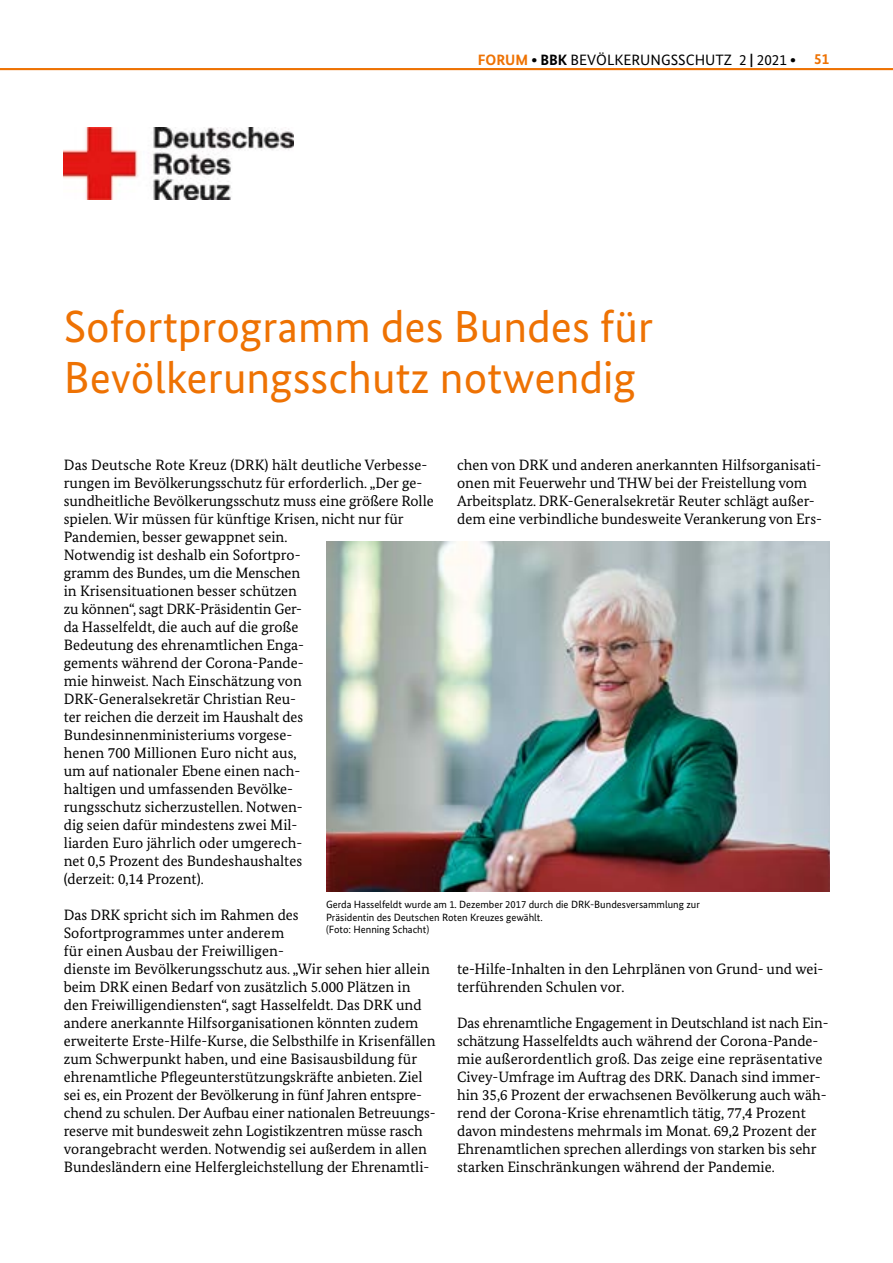
<style>
.page{position:relative;width:893px;height:1263px;background:#fff}
.page>*{position:absolute;margin:0;border:0;box-sizing:border-box;transform-origin:0 0}
.Überschrift_Forum{font:45px/51px "Bundes Sans";color:#ee7203}
.Fließtext_Forum{font:15px/18px "Bundes Serif";color:#000}
.t1{font:15px "Bundes Sans";color:#000}
.BU{font:10.5px/12.6px "Bundes Sans";color:#000}
.s1{font-weight:700;color:#ee7203}
.s2{font-weight:700}
</style>
<div class="page">
<img style="left:64px;top:128px;width:229px;height:72px">
<img style="left:326px;top:542px;width:503px;height:349px">
<hr style="left:0;top:68px;width:893px;height:2px;background:#ee7203">
<p class="t1" style="left:478px;top:50px;width:353px"><span class="s1">FORUM</span> <span class="s2">∙ BBK</span> BEVÖLKERUNGSSCHUTZ 2 <span class="s2">|</span> 2021 <span class="s2">∙</span> <span class="s1">51</span></p>
<p class="Überschrift_Forum" style="left:64px;top:301px;width:591px">Sofortprogramm des Bundes für<br>Bevölkerungsschutz notwendig</p>
<p class="Fließtext_Forum" style="left:64px;top:455px;width:371px">Das Deutsche Rote Kreuz (DRK) hält deutliche Verbesse&shy;rungen im Bevölkerungsschutz für erforderlich. „Der ge&shy;sundheitliche Bevölkerungsschutz muss eine größere Rolle spielen. Wir müssen für künftige Krisen, nicht nur für Pandemien, besser gewappnet sein.<br>Notwendig ist deshalb ein Sofortpro-<br>gramm des Bundes, um die Menschen<br>in Krisensituationen besser schützen<br>zu können“, sagt DRK-Präsidentin Ger-<br>da Hasselfeldt, die auch auf die große<br>Bedeutung des ehrenamtlichen Enga-<br>gements während der Corona-Pande-<br>mie hinweist. Nach Einschätzung von DRK-Generalsekretär Christian Reu-<br>ter reichen die derzeit im Haushalt des Bundesinnenministeriums vorgese-<br>henen 700 Millionen Euro nicht aus,<br>um auf nationaler Ebene einen nach-<br>haltigen und umfassenden Bevölke-<br>rungsschutz sicherzustellen. Notwen-<br>dig seien dafür mindestens zwei Mil-<br>liarden Euro jährlich oder umgerech-<br>net 0,5 Prozent des Bundeshaushaltes<br>(derzeit: 0,14 Prozent).</p>
<p class="Fließtext_Forum" style="left:64px;top:905px;width:373px">Das DRK spricht sich im Rahmen des<br>Sofortprogrammes unter anderem<br>für einen Ausbau der Freiwilligen-<br>dienste im Bevölkerungsschutz aus. „Wir sehen hier allein beim DRK einen Bedarf von zusätzlich 5.000 Plätzen in den Freiwilligendiensten“, sagt Hasselfeldt. Das DRK und andere anerkannte Hilfsorganisationen könnten zudem erweiterte Erste-Hilfe-Kurse, die Selbsthilfe in Krisenfällen zum Schwerpunkt haben, und eine Basisausbildung für ehrenamtliche Pflegeunterstützungskräfte anbieten. Ziel sei es, ein Prozent der Bevölkerung in fünf Jahren entspre&shy;chend zu schulen. Der Aufbau einer nationalen Betreuungs&shy;reserve mit bundesweit zehn Logistikzentren müsse rasch vorangebracht werden. Notwendig sei außerdem in allen Bundesländern eine Helfergleichstellung der Ehrenamtli-</p>
<p class="Fließtext_Forum" style="left:457px;top:455px;width:366px">chen von DRK und anderen anerkannten Hilfsorganisati&shy;onen mit Feuerwehr und THW bei der Freistellung vom Arbeitsplatz. DRK-Generalsekretär Reuter schlägt außer&shy;dem eine verbindliche bundesweite Verankerung von Ers-</p>
<p class="BU" style="left:326px;top:898px;width:375px">Gerda Hasselfeldt wurde am 1. Dezember 2017 durch die DRK-Bundesversammlung zur<br>Präsidentin des Deutschen Roten Kreuzes gewählt.</p>
<p class="BU" style="left:326px;top:923px;width:105px">(Foto: Henning Schacht)</p>
<p class="Fließtext_Forum" style="left:457px;top:959px;width:368px">te-Hilfe-Inhalten in den Lehrplänen von Grund- und wei&shy;terführenden Schulen vor.</p>
<p class="Fließtext_Forum" style="left:457px;top:1013px;width:373px">Das ehrenamtliche Engagement in Deutschland ist nach Ein&shy;schätzung Hasselfeldts auch während der Corona-Pande&shy;mie außerordentlich groß. Das zeige eine repräsentative Civey-Umfrage im Auftrag des DRK. Danach sind immer&shy;hin 35,6 Prozent der erwachsenen Bevölkerung auch wäh&shy;rend der Corona-Krise ehrenamtlich tätig, 77,4 Prozent davon mindestens mehrmals im Monat. 69,2 Prozent der Ehrenamtlichen sprechen allerdings von starken bis sehr starken Einschränkungen während der Pandemie.</p>
</div>
